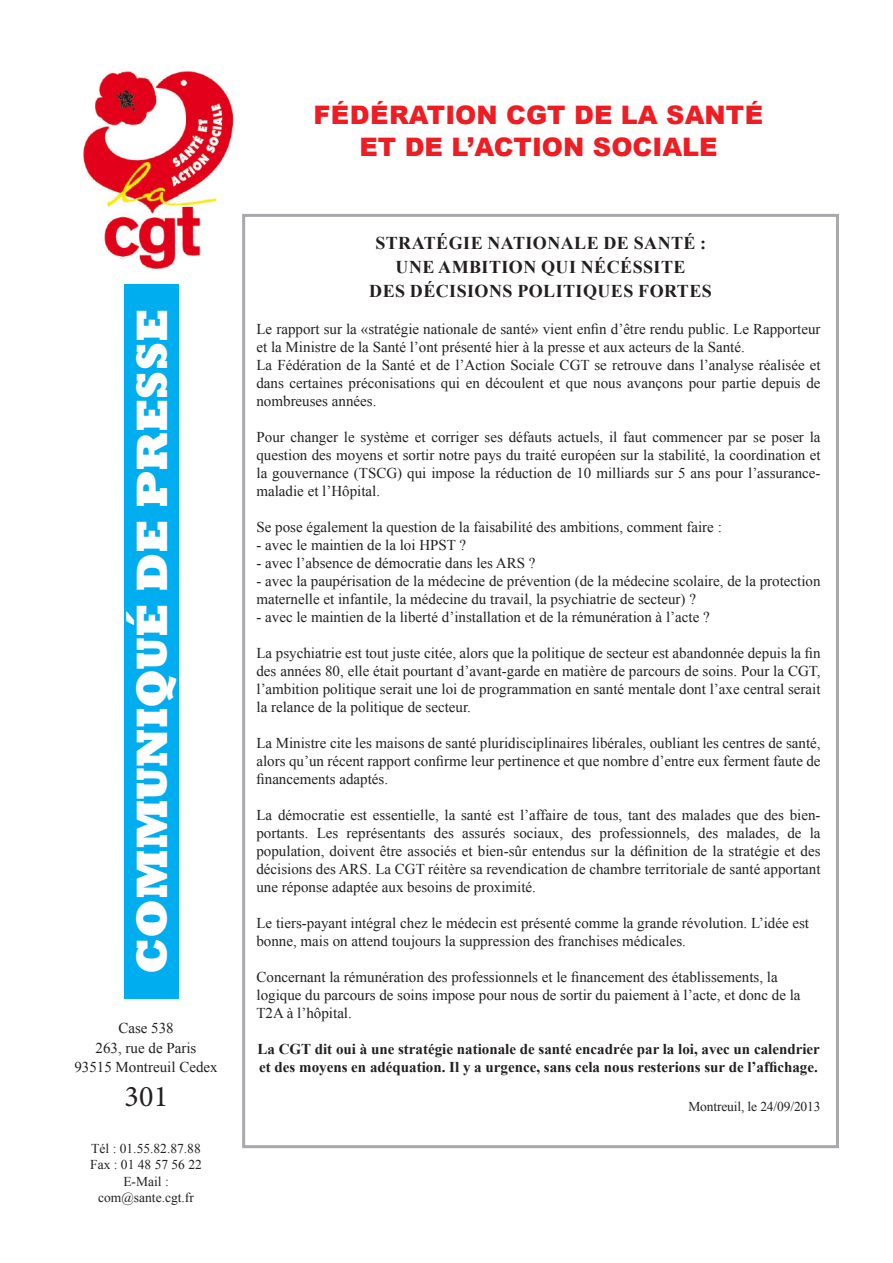
<style>
.page{position:relative;width:893px;height:1263px;background:#fff}
.page>*{position:absolute;margin:0;border:0;box-sizing:border-box;transform-origin:0 0}
.t1{font:800 45px "Rockwell";color:#fff}
.t2{font:30px "Minion Pro";color:#231f20}
.t3{font:900 25.5px "Arial";color:#ee1d23}
.titre{font:700 18px/24px "Times New Roman";letter-spacing:.025em;color:#231f20;text-align:center}
.txt_courant{font:15px/18px "Times New Roman";color:#231f20;text-align:justify}
.txt_courant-2{font:700 15px/18px "Times New Roman";color:#231f20}
.txt_courant-3{font:13.5px "Times New Roman";color:#231f20}
</style>
<div class="page">
<div style="left:242px;top:214px;width:597px;height:934px;border:3px solid #a8a9ad"></div>
<div style="left:124px;top:283px;width:55px;height:716px;background:#00aeef"></div>
<img style="left:83px;top:71px;width:151px;height:198px">
<p class="t1" style="left:126px;top:974px;width:667px;rotate:-90deg">COMMUNIQUÉ DE PRESSE</p>
<p class="txt_courant" style="left:118px;top:1018px;width:57px">Case 538</p>
<p class="txt_courant" style="left:96px;top:1038px;width:102px">263, rue de Paris</p>
<p class="txt_courant" style="left:74px;top:1057px;width:145px">93515 Montreuil Cedex</p>
<p class="t2" style="left:125px;top:1076px;width:45px">301</p>
<p class="txt_courant-3" style="left:91px;top:1139px;width:111px">Tél : 01.55.82.87.88</p>
<p class="txt_courant-3" style="left:90px;top:1155px;width:113px">Fax : 01 48 57 56 22</p>
<p class="txt_courant-3" style="left:123px;top:1172px;width:47px">E-Mail :</p>
<p class="txt_courant-3" style="left:98px;top:1188px;width:97px">com@sante.cgt.fr</p>
<p class="t3" style="left:314px;top:97px;width:451px">FÉDÉRATION CGT DE LA SANTÉ</p>
<p class="t3" style="left:359px;top:128px;width:360px">ET DE L’ACTION SOCIALE</p>
<p class="titre" style="left:375px;top:230px;width:332px">STRATÉGIE NATIONALE DE SANTÉ :</p>
<p class="titre" style="left:369px;top:254px;width:344px">UNE AMBITION QUI NÉCÉSSITE<br>DES DÉCISIONS POLITIQUES FORTES</p>
<p class="txt_courant" style="left:256px;top:319px;width:566px">Le rapport sur la «stratégie nationale de santé» vient enfin d’être rendu public. Le Rapporteur et la Ministre de la Santé l’ont présenté hier à la presse et aux acteurs de la Santé.</p>
<p class="txt_courant" style="left:256px;top:355px;width:566px">La Fédération de la Santé et de l’Action Sociale CGT se retrouve dans l’analyse réalisée et dans certaines préconisations qui en découlent et que nous avançons pour partie depuis de nombreuses années.</p>
<p class="txt_courant" style="left:256px;top:427px;width:566px">Pour changer le système et corriger ses défauts actuels, il faut commencer par se poser la question des moyens et sortir notre pays du traité européen sur la stabilité, la coordination et la gouvernance (TSCG) qui impose la réduction de 10 milliards sur 5 ans pour l’assurance&shy;maladie et l’Hôpital.</p>
<p class="txt_courant" style="left:256px;top:517px;width:467px">Se pose également la question de la faisabilité des ambitions, comment faire :</p>
<p class="txt_courant" style="left:256px;top:535px;width:211px">- avec le maintien de la loi HPST ?</p>
<p class="txt_courant" style="left:256px;top:553px;width:281px">- avec l’absence de démocratie dans les ARS ?</p>
<p class="txt_courant" style="left:256px;top:571px;width:566px">- avec la paupérisation de la médecine de prévention (de la médecine scolaire, de la protection maternelle et infantile, la médecine du travail, la psychiatrie de secteur) ?</p>
<p class="txt_courant" style="left:256px;top:607px;width:455px">- avec le maintien de la liberté d’installation et de la rémunération à l’acte ?</p>
<p class="txt_courant" style="left:256px;top:643px;width:566px">La psychiatrie est tout juste citée, alors que la politique de secteur est abandonnée depuis la fin des années 80, elle était pourtant d’avant-garde en matière de parcours de soins. Pour la CGT, l’ambition politique serait une loi de programmation en santé mentale dont l’axe central serait la relance de la politique de secteur.</p>
<p class="txt_courant" style="left:256px;top:733px;width:566px">La Ministre cite les maisons de santé pluridisciplinaires libérales, oubliant les centres de santé, alors qu’un récent rapport confirme leur pertinence et que nombre d’entre eux ferment faute de financements adaptés.</p>
<p class="txt_courant" style="left:256px;top:805px;width:566px">La démocratie est essentielle, la santé est l’affaire de tous, tant des malades que des bien&shy;portants. Les représentants des assurés sociaux, des professionnels, des malades, de la population, doivent être associés et bien-sûr entendus sur la définition de la stratégie et des décisions des ARS. La CGT réitère sa revendication de chambre territoriale de santé apportant une réponse adaptée aux besoins de proximité.</p>
<p class="txt_courant" style="left:256px;top:913px;width:554px">Le tiers-payant intégral chez le médecin est présenté comme la grande révolution. L’idée est bonne, mais on attend toujours la suppression des franchises médicales.</p>
<p class="txt_courant" style="left:256px;top:967px;width:546px;text-align:left">Concernant la rémunération des professionnels et le financement des établissements, la logique du parcours de soins impose pour nous de sortir du paiement à l’acte, et donc de la<br>T2A à l’hôpital.</p>
<p class="txt_courant-2" style="left:257px;top:1039px;width:564px">La CGT dit oui à une stratégie nationale de santé encadrée par la loi, avec un calendrier et des moyens en adéquation. Il y a urgence, sans cela nous resterions sur de l’affichage.</p>
<p class="txt_courant-3" style="left:688px;top:1097px;width:134px">Montreuil, le 24/09/2013</p>
</div>
